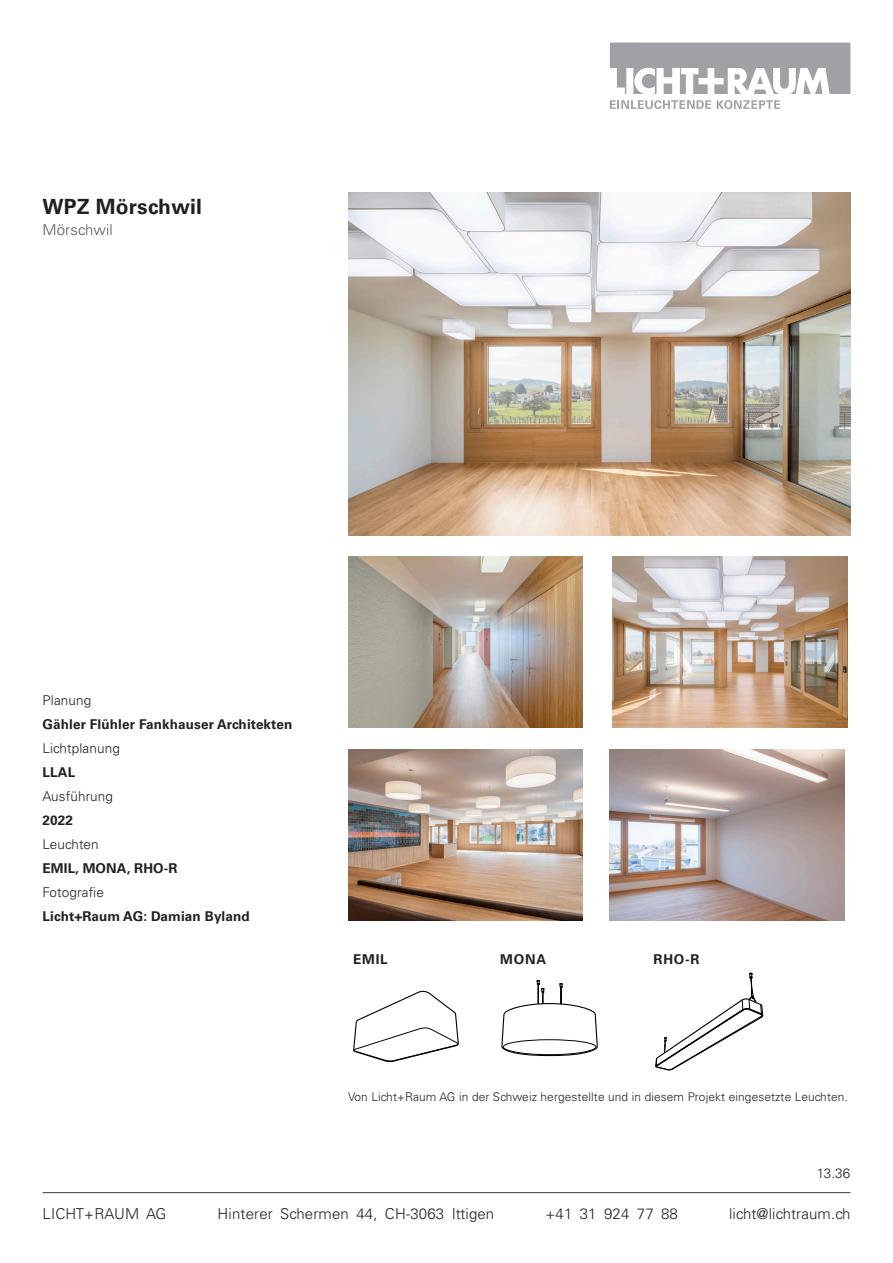
<style>
.page{position:relative;width:893px;height:1263px;background:#fff}
.page>*{position:absolute;margin:0;border:0;box-sizing:border-box;transform-origin:0 0}
.t1{font:700 21px "Univers LT Std";letter-spacing:.01em;color:#231f20}
.t2{font:300 15px "Univers LT Std";letter-spacing:.01em;color:#231f20}
.t3{font:300 15px "Univers LT Std";letter-spacing:.01em;color:#57585a}
.t4{font:700 13.5px "Univers LT Std";letter-spacing:.01em;color:#231f20}
.t5{font:300 13.5px "Univers LT Std";letter-spacing:.01em;color:#231f20}
.t6{font:300 12px "Univers LT Std";letter-spacing:.01em;color:#231f20}
</style>
<div class="page">
<hr style="left:43px;top:1192px;width:807px;height:1px;background:#3e3e3f">
<svg style="left:610px;top:100px;width:101px;height:9px"></svg>
<svg style="left:717px;top:100px;width:63px;height:9px"></svg>
<svg style="left:610px;top:43px;width:240px;height:51px"></svg>
<img style="left:348px;top:193px;width:502px;height:342px">
<img style="left:610px;top:749px;width:235px;height:171px">
<img style="left:613px;top:556px;width:235px;height:172px">
<img style="left:348px;top:556px;width:235px;height:172px">
<img style="left:348px;top:749px;width:235px;height:172px">
<svg style="left:353px;top:990px;width:106px;height:73px"></svg>
<svg style="left:501px;top:980px;width:97px;height:77px"></svg>
<svg style="left:655px;top:972px;width:109px;height:99px"></svg>
<p class="t1" style="left:43px;top:194px;width:161px">WPZ Mörschwil</p>
<p class="t3" style="left:43px;top:221px;width:72px">Mörschwil</p>
<p class="t5" style="left:43px;top:692px;width:50px">Planung</p>
<p class="t4" style="left:43px;top:716px;width:251px">Gähler Flühler Fankhauser Architekten</p>
<p class="t5" style="left:43px;top:740px;width:79px">Lichtplanung</p>
<p class="t4" style="left:43px;top:764px;width:34px">LLAL</p>
<p class="t5" style="left:43px;top:788px;width:72px">Ausführung</p>
<p class="t4" style="left:43px;top:812px;width:32px">2022</p>
<p class="t5" style="left:43px;top:836px;width:58px">Leuchten</p>
<p class="t4" style="left:43px;top:860px;width:137px">EMIL, MONA, RHO-R</p>
<p class="t5" style="left:43px;top:884px;width:63px">Fotografie</p>
<p class="t4" style="left:43px;top:908px;width:209px">Licht+Raum AG: Damian Byland</p>
<p class="t4" style="left:353px;top:951px;width:36px">EMIL</p>
<p class="t4" style="left:500px;top:951px;width:47px">MONA</p>
<p class="t4" style="left:653px;top:951px;width:47px">RHO-R</p>
<p class="t6" style="left:348px;top:1089px;width:501px">Von Licht+Raum AG in der Schweiz hergestellte und in diesem Projekt eingesetzte Leuchten.</p>
<p class="t5" style="left:817px;top:1165px;width:35px">13.36</p>
<p class="t2" style="left:43px;top:1205px;width:125px">LICHT+RAUM AG</p>
<p class="t2" style="left:218px;top:1205px;width:278px">Hinterer Schermen 44, CH-3063 Ittigen</p>
<p class="t2" style="left:545px;top:1205px;width:134px">+41 31 924 77 88</p>
<p class="t2" style="left:729px;top:1205px;width:123px">licht@lichtraum.ch</p>
</div>
